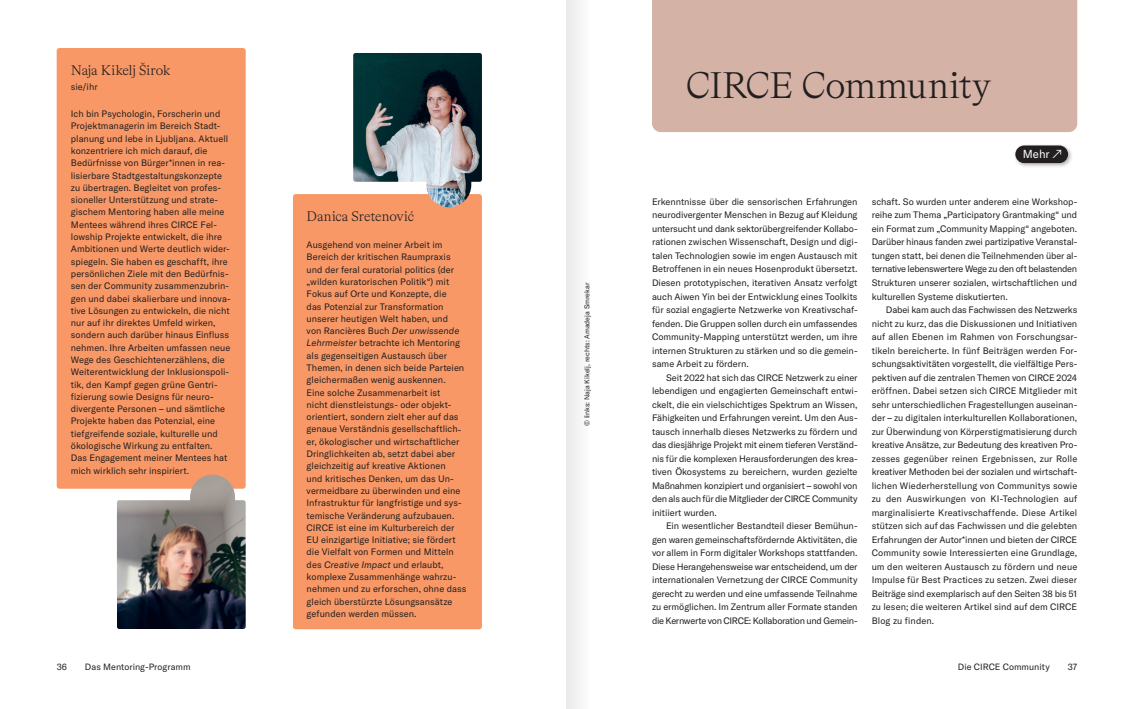
<style>
.page{position:relative;width:1134px;height:709px;background:#fff}
.page>*{position:absolute;margin:0;border:0;box-sizing:border-box;transform-origin:0 0}
.t1{font:300 37.2px "Bradford LL";letter-spacing:-.01em;color:#231f20}
.t2{font:300 14px "Bradford LL";letter-spacing:-.015em;color:#231f20}
.t3{font:11.4px "GT America";color:#fff}
.t4{font:9.2px/13.5px "GT America";color:#231f20;text-align:justify}
.t5{font:9px "GT America";letter-spacing:.005em;color:#231f20}
.t6{font:7px "GT America";color:#231f20}
.s1{font-style:italic}
</style>
<div class="page">
<div style="left:567px;top:0;width:23px;height:709px;background:#f3f3f3"></div>
<div style="left:652px;top:0;width:425px;height:132px;background:#d4b2a6"></div>
<div style="left:1013px;top:143px;width:60px;height:25px;background:#231f20;opacity:.35"></div>
<div style="left:1015px;top:145px;width:53px;height:18px;background:#231f20;border-radius:9px"></div>
<div style="left:57px;top:48px;width:189px;height:441px;background:#f89866;border-radius:3px"></div>
<div style="left:293px;top:194px;width:189px;height:435px;background:#f89866;border-radius:3px"></div>
<img style="left:117px;top:474px;width:129px;height:155px">
<img style="left:353px;top:53px;width:129px;height:154px">
<h2 class="t2" style="left:71px;top:61px;width:101px">Naja Kikelj Širok</h2>
<p class="t4" style="left:71px;top:80px;width:28px">sie/ihr</p>
<p class="t4" style="left:71px;top:108px;width:161px;line-height:12.3px;text-align:left">Ich bin Psychologin, Forscherin und Projektmanagerin im Bereich Stadt&shy;planung und lebe in Ljubljana. Aktuell konzentriere ich mich darauf, die Bedürfnisse von Bürger*innen in rea&shy;lisierbare Stadtgestaltungskonzepte zu übertragen. Begleitet von profes&shy;sioneller Unterstützung und strate&shy;gischem Mentoring haben alle meine Mentees während ihres CIRCE Fel&shy;lowship Projekte entwickelt, die ihre Ambitionen und Werte deutlich wider&shy;spiegeln. Sie haben es geschafft, ihre persönlichen Ziele mit den Bedürfnis&shy;sen der Community zusammenzubrin&shy;gen und dabei skalierbare und innova&shy;tive Lösungen zu entwickeln, die nicht nur auf ihr direktes Umfeld wirken, sondern auch darüber hinaus Einfluss nehmen. Ihre Arbeiten umfassen neue Wege des Geschichtenerzählens, die Weiterentwicklung der Inklusionspoli&shy;tik, den Kampf gegen grüne Gentri&shy;fizierung sowie Designs für neuro&shy;divergente Personen – und sämtliche Projekte haben das Potenzial, eine tiefgreifende soziale, kulturelle und ökologische Wirkung zu entfalten.<br>Das Engagement meiner Mentees hat mich wirklich sehr inspiriert.</p>
<h2 class="t2" style="left:307px;top:207px;width:109px">Danica Sretenović</h2>
<p class="t4" style="left:307px;top:239px;width:161px;line-height:12.3px;text-align:left">Ausgehend von meiner Arbeit im Bereich der kritischen Raumpraxis und der feral curatorial politics (der „wilden kuratorischen Politik“) mit Fokus auf Orte und Konzepte, die<br>das Potenzial zur Transformation unserer heutigen Welt haben, und<br>von Rancières Buch <span class="s1">Der unwissende Lehrmeister</span> betrachte ich Mentoring als gegenseitigen Austausch über Themen, in denen sich beide Parteien gleichermaßen wenig auskennen.<br>Eine solche Zusammenarbeit ist<br>nicht dienstleistungs- oder objekt&shy;orientiert, sondern zielt eher auf das genaue Verständnis gesellschaftlich&shy;er, ökologischer und wirtschaftlicher Dringlichkeiten ab, setzt dabei aber gleichzeitig auf kreative Aktionen<br>und kritisches Denken, um das Un&shy;vermeidbare zu überwinden und eine Infrastruktur für langfristige und sys&shy;temische Veränderung aufzubauen.<br>CIRCE ist eine im Kulturbereich der EU einzigartige Initiative; sie fördert die Vielfalt von Formen und Mitteln des <span class="s1">Creative Impact</span> und erlaubt, komplexe Zusammenhänge wahrzu&shy;nehmen und zu erforschen, ohne dass gleich überstürzte Lösungsansätze gefunden werden müssen.</p>
<p class="t6" style="left:583px;top:426px;width:145px;rotate:-90deg">© links: Naja Kikelj, rechts: Amadeja Smrekar</p>
<h1 class="t1" style="left:686px;top:62px;width:307px">CIRCE Community</h1>
<p class="t3" style="left:1023px;top:147px;width:41px">Mehr ↗</p>
<p class="t4" style="left:652px;top:195px;width:207px">Erkenntnisse über die sensorischen Erfahrungen neurodivergenter Menschen in Bezug auf Kleidung untersucht und dank sektorübergreifender Kollabo&shy;rationen zwischen Wissenschaft, Design und digi&shy;talen Technologien sowie im engen Austausch mit Betroffenen in ein neues Hosenprodukt übersetzt.<br>Diesen prototypischen, iterativen Ansatz verfolgt auch Aiwen Yin bei der Entwicklung eines Toolkits für sozial engagierte Netzwerke von Kreativschaf&shy;fenden. Die Gruppen sollen durch ein umfassendes Community-Mapping unterstützt werden, um ihre internen Strukturen zu stärken und so die gemein&shy;same Arbeit zu fördern.</p>
<p class="t4" style="left:652px;top:370px;width:207px;text-indent:14px">Seit 2022 hat sich das CIRCE Netzwerk zu einer lebendigen und engagierten Gemeinschaft entwi&shy;ckelt, die ein vielschichtiges Spektrum an Wissen, Fähigkeiten und Erfahrungen vereint. Um den Aus&shy;tausch innerhalb dieses Netzwerks zu fördern und das diesjährige Projekt mit einem tieferen Verständ&shy;nis für die komplexen Herausforderungen des krea&shy;tiven Ökosystems zu bereichern, wurden gezielte Maßnahmen konzipiert und organisiert – sowohl von den als auch für die Mitglieder der CIRCE Community initiiert wurden.</p>
<p class="t4" style="left:652px;top:519px;width:207px;text-indent:14px">Ein wesentlicher Bestandteil dieser Bemühun&shy;gen waren gemeinschaftsfördernde Aktivitäten, die vor allem in Form digitaler Workshops stattfanden.<br>Diese Herangehensweise war entscheidend, um der internationalen Vernetzung der CIRCE Community gerecht zu werden und eine umfassende Teilnahme zu ermöglichen. Im Zentrum aller Formate standen die Kernwerte von CIRCE: Kollaboration und Gemein-</p>
<p class="t4" style="left:872px;top:195px;width:207px">schaft. So wurden unter anderem eine Workshop&shy;reihe zum Thema „Participatory Grantmaking“ und ein Format zum „Community Mapping“ angeboten.<br>Darüber hinaus fanden zwei partizipative Veranstal&shy;tungen statt, bei denen die Teilnehmenden über al&shy;ternative lebenswertere Wege zu den oft belastenden Strukturen unserer sozialen, wirtschaftlichen und kulturellen Systeme diskutierten.</p>
<p class="t4" style="left:872px;top:303px;width:207px;text-indent:14px">Dabei kam auch das Fachwissen des Netzwerks nicht zu kurz, das die Diskussionen und Initiativen auf allen Ebenen im Rahmen von Forschungsar&shy;tikeln bereicherte. In fünf Beiträgen werden For&shy;schungsaktivitäten vorgestellt, die vielfältige Pers&shy;pektiven auf die zentralen Themen von CIRCE 2024 eröffnen. Dabei setzen sich CIRCE Mitglieder mit sehr unterschiedlichen Fragestellungen auseinan&shy;der – zu digitalen interkulturellen Kollaborationen, zur Überwindung von Körperstigmatisierung durch kreative Ansätze, zur Bedeutung des kreativen Pro&shy;zesses gegenüber reinen Ergebnissen, zur Rolle kreativer Methoden bei der sozialen und wirtschaft&shy;lichen Wiederherstellung von Communitys sowie zu den Auswirkungen von KI-Technologien auf marginalisierte Kreativschaffende. Diese Artikel stützen sich auf das Fachwissen und die gelebten Erfahrungen der Autor*innen und bieten der CIRCE Community sowie Interessierten eine Grundlage, um den weiteren Austausch zu fördern und neue Impulse für Best Practices zu setzen. Zwei dieser Beiträge sind exemplarisch auf den Seiten 38 bis 51 zu lesen; die weiteren Artikel sind auf dem CIRCE Blog zu finden.</p>
<p class="t5" style="left:57px;top:661px;width:12px">36</p>
<p class="t5" style="left:85px;top:661px;width:107px">Das Mentoring-Programm</p>
<p class="t5" style="left:958px;top:661px;width:93px">Die CIRCE Community</p>
<p class="t5" style="left:1068px;top:661px;width:11px">37</p>
</div>
